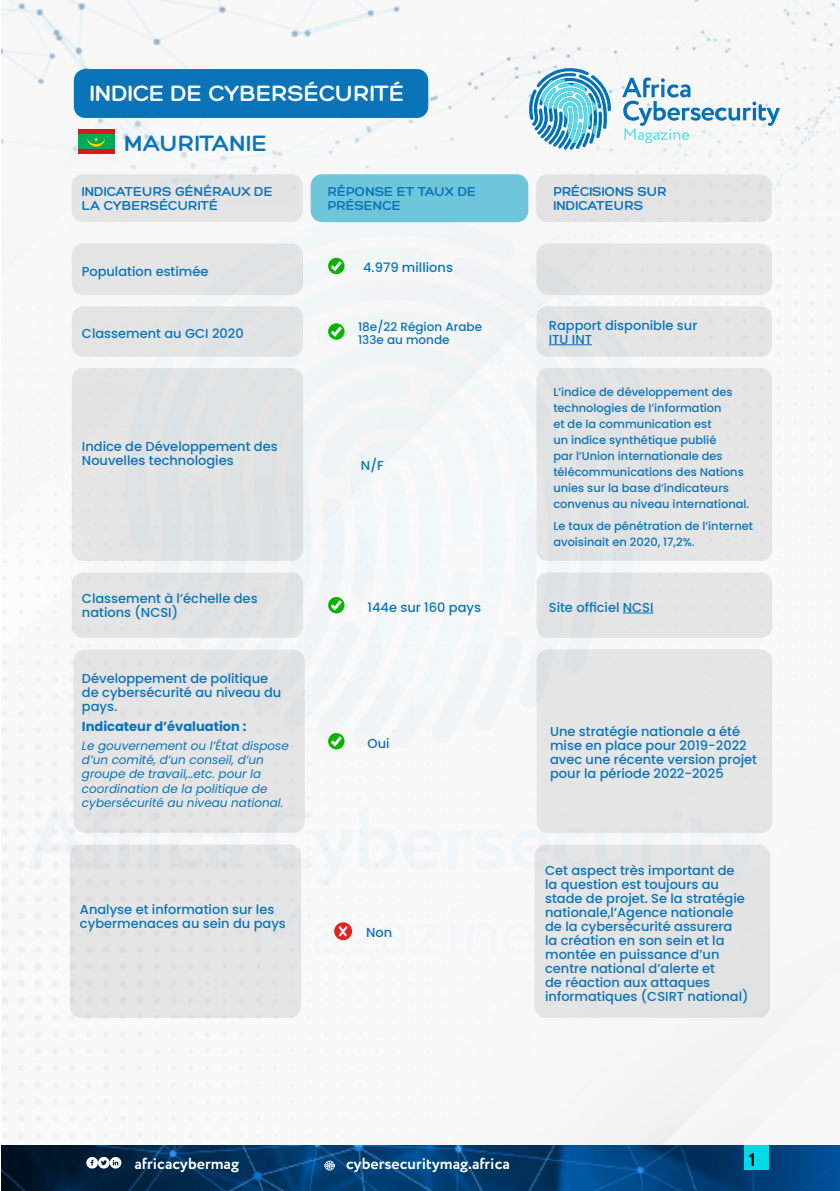
<style>
.page{position:relative;width:840px;height:1191px;background:#fff}
.page>*{position:absolute;margin:0;border:0;box-sizing:border-box;transform-origin:0 0}
.t1{font:700 24px "Hero";color:#fff}
.t2{font:700 24px "Hero";letter-spacing:.01em;color:#0b74b9}
.t3{font:700 18px "Circe";color:#000}
.t4{font:700 16px "Circe";color:#fff}
.t5{font:700 14px/14px "Hero";color:#0b74b9}
.t6{font:500 13px/14px "Poppins";color:#0b74b9}
.t7{font:700 13px "Poppins";color:#0b74b9}
.t8{font:italic 12px/14px "Poppins";color:#0b74b9}
.t9{font:500 12px/13.6px "Poppins";color:#0b74b9}
.t10{font:500 11.4px/16px "Poppins";color:#0b74b9}
</style>
<div class="page">
<img style="left:1px;top:0;width:838px;height:211px">
<img style="left:1px;top:1145px;width:612px;height:46px">
<img style="left:613px;top:1145px;width:226px;height:46px">
<div style="left:743px;top:1145px;width:24px;height:25px;background:#00d9e6"></div>
<img style="left:2px;top:153px;width:837px;height:885px">
<svg style="left:324px;top:1160px;width:10px;height:10px"></svg>
<svg style="left:86px;top:1157px;width:35px;height:11px"></svg>
<svg style="left:528px;top:68px;width:82px;height:82px"></svg>
<svg style="left:621px;top:77px;width:158px;height:66px"></svg>
<div style="left:74px;top:69px;width:354px;height:49px;background:#0b74b9;border-radius:11px"></div>
<div style="left:78px;top:130px;width:36px;height:24px;background:#d01c1f"></div>
<div style="left:78px;top:135px;width:36px;height:14px;background:#00a95c"></div>
<svg style="left:87px;top:137px;width:18px;height:10px"></svg>
<div style="left:71px;top:174px;width:231px;height:48px;background:#e4e4e4;border-radius:11px"></div>
<div style="left:310px;top:174px;width:218px;height:48px;background:#6dc6d9;border-radius:11px"></div>
<div style="left:536px;top:174px;width:235px;height:48px;background:#e3e3e3;border-radius:11px"></div>
<div style="left:72px;top:306px;width:231px;height:51px;background:#e4e4e4;border-radius:11px"></div>
<div style="left:536px;top:306px;width:235px;height:51px;background:#e5e5e5;border-radius:11px"></div>
<hr style="left:548px;top:344px;width:43px;height:1px;background:#0b74b9">
<svg style="left:328px;top:323px;width:16px;height:17px"></svg>
<div style="left:72px;top:572px;width:231px;height:66px;background:#e3e3e3;border-radius:11px"></div>
<div style="left:536px;top:572px;width:235px;height:66px;background:#e5e5e5;border-radius:11px"></div>
<hr style="left:622px;top:612px;width:31px;height:1px;background:#0b74b9">
<svg style="left:328px;top:597px;width:16px;height:16px"></svg>
<div style="left:70px;top:844px;width:231px;height:174px;background:#e5e5e5;border-radius:11px"></div>
<div style="left:534px;top:844px;width:235px;height:173px;background:#e4e4e4;border-radius:11px"></div>
<div style="left:73px;top:649px;width:231px;height:184px;background:#e5e5e5;border-radius:11px"></div>
<div style="left:536px;top:649px;width:235px;height:184px;background:#e5e5e5;border-radius:11px"></div>
<div style="left:72px;top:243px;width:231px;height:52px;background:#e4e4e4;border-radius:11px"></div>
<div style="left:536px;top:243px;width:235px;height:52px;background:#e5e5e5;border-radius:11px"></div>
<svg style="left:328px;top:258px;width:16px;height:16px"></svg>
<div style="left:72px;top:368px;width:231px;height:193px;background:#e1e3e3;border-radius:11px"></div>
<div style="left:536px;top:368px;width:235px;height:193px;background:#e5e5e5;border-radius:11px"></div>
<svg style="left:334px;top:922px;width:18px;height:18px"></svg>
<svg style="left:328px;top:733px;width:16px;height:16px"></svg>
<h1 class="t1" style="left:90px;top:80px;width:316px">INDICE DE CYBERSÉCURITÉ</h1>
<h1 class="t2" style="left:124px;top:130px;width:144px">MAURITANIE</h1>
<p class="t5" style="left:82px;top:185px;width:192px">INDICATEURS GÉNÉRAUX DE<br>LA CYBERSÉCURITÉ</p>
<p class="t5" style="left:327px;top:185px;width:150px">RÉPONSE ET TAUX DE<br>PRÉSENCE</p>
<p class="t5" style="left:553px;top:185px;width:115px">PRÉCISIONS SUR<br>INDICATEURS</p>
<p class="t6" style="left:82px;top:264px;width:128px">Population estimée</p>
<p class="t6" style="left:363px;top:260px;width:91px">4.979 millions</p>
<p class="t9" style="left:358px;top:320px;width:125px">18e/22 Région Arabe<br>133e au monde</p>
<p class="t6" style="left:82px;top:326px;width:163px">Classement au GCI 2020</p>
<p class="t6" style="left:548px;top:318px;width:150px">Rapport disponible sur<br>ITU INT</p>
<p class="t6" style="left:82px;top:440px;width:197px">Indice de Développement des<br>Nouvelles technologies</p>
<p class="t6" style="left:361px;top:458px;width:24px">N/F</p>
<p class="t10" style="left:553px;top:384px;width:197px">L’indice de développement des technologies de l’information<br>et de la communication est<br>un indice synthétique publié<br>par l’Union internationale des télécommunications des Nations unies sur la base d’indicateurs convenus au niveau international.</p>
<p class="t10" style="left:553px;top:518px;width:201px">Le taux de pénétration de l’internet avoisinait en 2020, 17,2%.</p>
<p class="t6" style="left:82px;top:592px;width:177px">Classement à l’échelle des nations (NCSI)</p>
<p class="t6" style="left:548px;top:600px;width:106px">Site officiel NCSI</p>
<p class="t6" style="left:367px;top:600px;width:115px">144e sur 160 pays</p>
<p class="t6" style="left:82px;top:671px;width:201px">Développement de politique de cybersécurité au niveau du pays.</p>
<p class="t7" style="left:82px;top:718px;width:166px">Indicateur d’évaluation :</p>
<p class="t8" style="left:82px;top:739px;width:208px">Le gouvernement ou l’État dispose d’un comité, d’un conseil, d’un groupe de travail,..etc. pour la coordination de la politique de cybersécurité au niveau national.</p>
<p class="t6" style="left:80px;top:902px;width:207px">Analyse et information sur les cybermenaces au sein du pays</p>
<p class="t6" style="left:367px;top:736px;width:24px">Oui</p>
<p class="t6" style="left:366px;top:925px;width:28px">Non</p>
<p class="t6" style="left:549px;top:724px;width:208px">Une stratégie nationale a été mise en place pour 2019-2022 avec une récente version projet pour la période 2022-2025</p>
<p class="t6" style="left:545px;top:863px;width:205px">Cet aspect très important de la question est toujours au stade de projet. Se la stratégie nationale,l’Agence nationale de la cybersécurité assurera<br>la création en son sein et la montée en puissance d’un centre national d’alerte et<br>de réaction aux attaques informatiques (CSIRT national)</p>
<p class="t4" style="left:134px;top:1152px;width:106px">africacybermag</p>
<p class="t4" style="left:346px;top:1152px;width:165px">cybersecuritymag.africa</p>
<h2 class="t3" style="left:748px;top:1147px;width:9px">1</h2>
</div>
